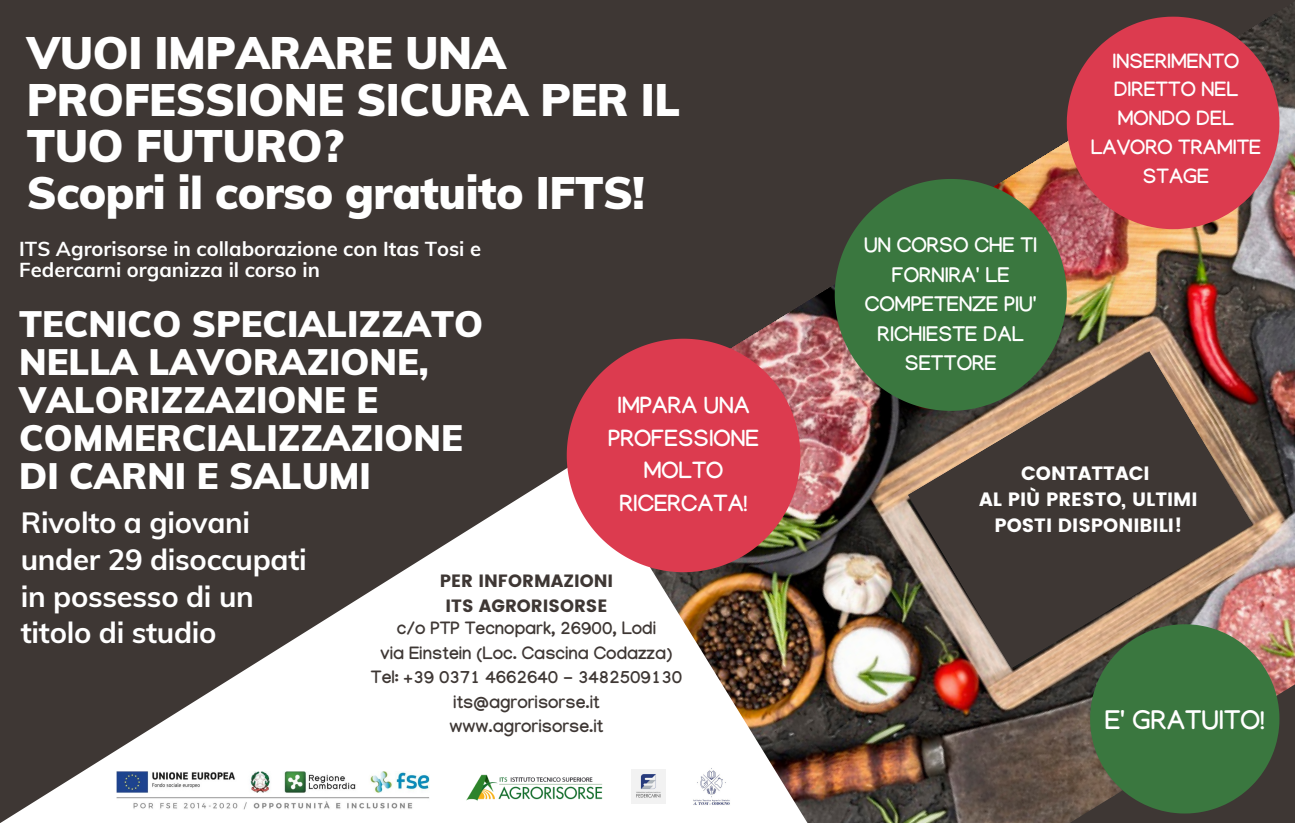
<style>
.page{position:relative;width:1295px;height:823px;background:#fff}
.page>*{position:absolute;margin:0;border:0;box-sizing:border-box;transform-origin:0 0}
.t1{font:900 44.45px/46.6px "Muli";letter-spacing:-.01em;color:#fff}
.t2{font:900 36.05px/38.1px "Muli";color:#fff}
.t3{font:700 29.22px/36.8px "Muli";letter-spacing:-.01em;color:#fff}
.t4{font:700 26.78px "Manjari";color:#fff}
.t5{font:700 23.28px/32.6px "Manjari";color:#fff;text-align:center}
.t6{font:700 21px/29.4px "Manjari";color:#fff;text-align:center}
.t7{font:700 20.65px/28.7px "Manjari";color:#fff;text-align:center}
.t8{font:700 20.12px/21px "Muli";color:#fff}
.t9{font:19.25px/26.2px "Poppins";color:#fff;text-align:center}
.t10{font:700 17.85px "Manjari";color:#3e3734}
.t11{font:17.85px "Poppins";color:#3e3734}
</style>
<div class="page">
<div style="left:0;top:0;width:1294px;height:823px;background:#3e3734"></div>
<svg style="left:0;top:469px;width:574px;height:354px"></svg>
<img style="left:574px;top:4px;width:720px;height:819px">
<svg style="left:907px;top:351px;width:345px;height:318px"></svg>
<img style="left:465px;top:765px;width:138px;height:38px">
<img style="left:631px;top:769px;width:34px;height:35px">
<img style="left:691px;top:767px;width:40px;height:38px">
<svg style="left:566px;top:339px;width:234px;height:233px;fill:#dc3b4f"></svg>
<svg style="left:1066px;top:17px;width:213px;height:212px;fill:#dc3b4f"></svg>
<svg style="left:834px;top:179px;width:232px;height:232px;fill:#3a773f"></svg>
<svg style="left:1089px;top:624px;width:190px;height:189px"></svg>
<img style="left:117px;top:771px;width:312px;height:38px">
<p class="t1" style="left:27px;top:29px;width:654px">VUOI IMPARARE UNA<br>PROFESSIONE SICURA PER IL<br>TUO FUTURO?</p>
<p class="t1" style="left:27px;top:169px;width:619px">Scopri il corso gratuito IFTS!</p>
<p class="t8" style="left:19px;top:237px;width:463px">ITS Agrorisorse in collaborazione con Itas Tosi e<br>Federcarni organizza il corso in</p>
<p class="t2" style="left:19px;top:304px;width:465px">TECNICO SPECIALIZZATO<br>NELLA LAVORAZIONE,<br>VALORIZZAZIONE E<br>COMMERCIALIZZAZIONE</p>
<p class="t2" style="left:19px;top:457px;width:353px">DI CARNI E SALUMI</p>
<p class="t3" style="left:21px;top:504px;width:287px">Rivolto a giovani under 29 disoccupati in possesso di un titolo di studio</p>
<p class="t5" style="left:608px;top:394px;width:152px">IMPARA UNA<br>PROFESSIONE<br>MOLTO<br>RICERCATA!</p>
<p class="t11" style="left:439px;top:571px;width:175px">PER INFORMAZIONI</p>
<p class="t11" style="left:445px;top:595px;width:163px">ITS AGRORISORSE</p>
<p class="t10" style="left:397px;top:621px;width:261px">c/o PTP Tecnopark, 26900, Lodi</p>
<p class="t10" style="left:380px;top:646px;width:293px">via Einstein (Loc. Cascina Codazza)</p>
<p class="t10" style="left:371px;top:670px;width:313px">Tel: +39 0371 4662640 - 3482509130</p>
<p class="t10" style="left:453px;top:694px;width:148px">its@agrorisorse.it</p>
<p class="t10" style="left:449px;top:719px;width:156px">www.agrorisorse.it</p>
<p class="t6" style="left:864px;top:235px;width:175px">UN CORSO CHE TI<br>FORNIRA' LE<br>COMPETENZE PIU'<br>RICHIESTE DAL<br>SETTORE</p>
<p class="t7" style="left:1090px;top:50px;width:172px">INSERIMENTO<br>DIRETTO NEL<br>MONDO DEL<br>LAVORO TRAMITE<br>STAGE</p>
<p class="t9" style="left:1021px;top:460px;width:130px">CONTATTACI</p>
<p class="t9" style="left:978px;top:486px;width:220px">AL PIÙ PRESTO, ULTIMI<br>POSTI DISPONIBILI!</p>
<p class="t4" style="left:1104px;top:709px;width:161px">E' GRATUITO!</p>
</div>
